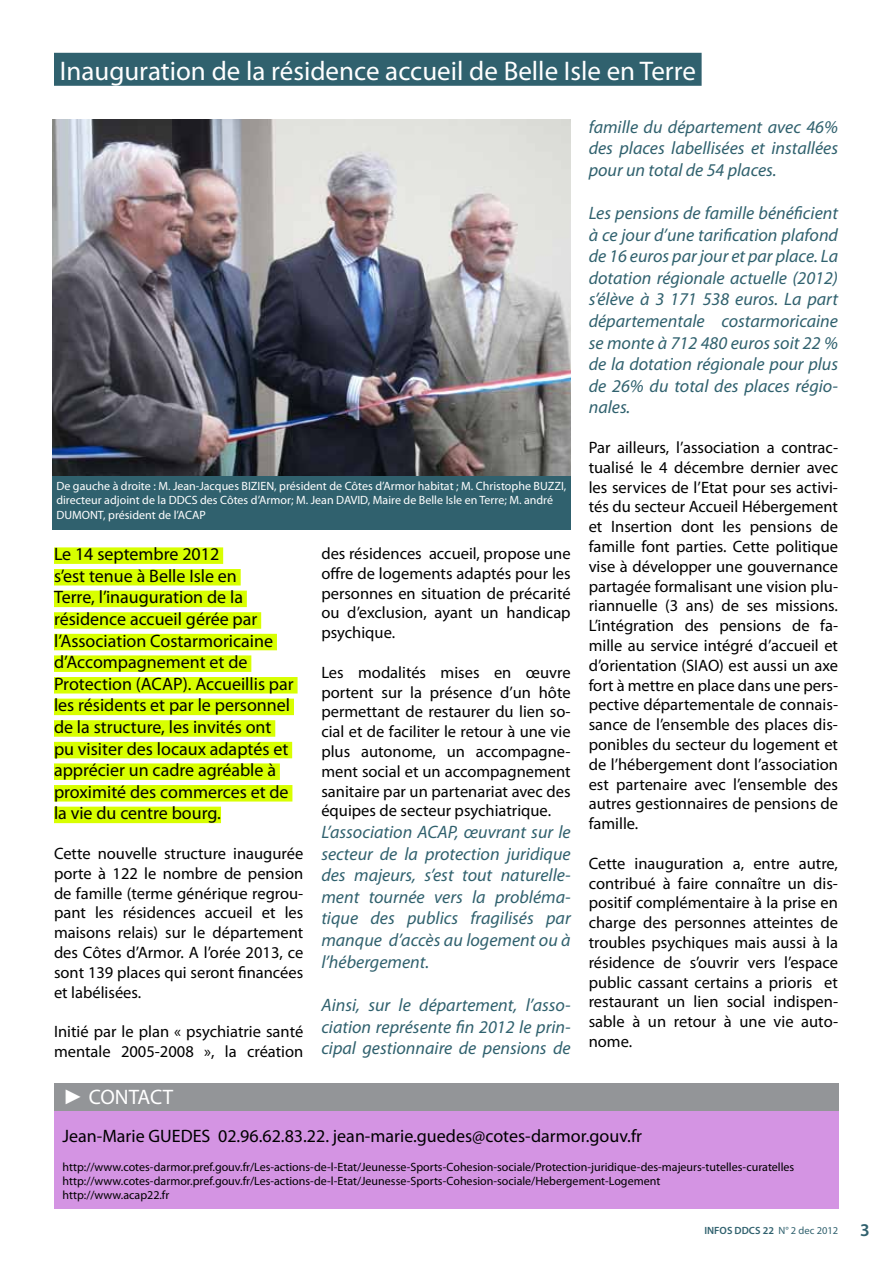
<style>
.page{position:relative;width:893px;height:1263px;background:#fff}
.page>*{position:absolute;margin:0;border:0;box-sizing:border-box;transform-origin:0 0}
.t1{font:27px "Myriad Pro";color:#fff}
.t2{font:21px "Myriad Pro";letter-spacing:-.005em;color:#fff}
.t3{font:italic 18px/21.6px "Myriad Pro";color:#30616e;text-align:justify}
.t4{font:18px/21.6px "Myriad Pro";color:#000}
.t5{font:16.5px/19.8px "Myriad Pro";color:#000;text-align:justify}
.t6{font:12px/14.4px "Myriad Pro";color:#000}
.t7{font:12px/14.4px "Myriad Pro";color:#fff}
.t8{font:600 10.5px "Myriad Pro";color:#30616e}
.s1{font-family:"Book Antiqua"}
.s2{font-weight:400}
.s3{font-size:18px}
</style>
<div class="page">
<div style="left:54px;top:547px;width:169px;height:17px;background:#d8ff00"></div>
<div style="left:54px;top:569px;width:187px;height:16px;background:#d8ff00"></div>
<div style="left:54px;top:591px;width:193px;height:16px;background:#d8ff00"></div>
<div style="left:54px;top:612px;width:207px;height:17px;background:#d8ff00"></div>
<div style="left:54px;top:634px;width:223px;height:16px;background:#d8ff00"></div>
<div style="left:54px;top:655px;width:197px;height:17px;background:#d8ff00"></div>
<div style="left:54px;top:677px;width:244px;height:16px;background:#d8ff00"></div>
<div style="left:54px;top:699px;width:240px;height:16px;background:#d8ff00"></div>
<div style="left:54px;top:720px;width:221px;height:17px;background:#d8ff00"></div>
<div style="left:54px;top:742px;width:238px;height:16px;background:#d8ff00"></div>
<div style="left:54px;top:763px;width:226px;height:17px;background:#d8ff00"></div>
<div style="left:54px;top:785px;width:238px;height:16px;background:#d8ff00"></div>
<div style="left:54px;top:807px;width:167px;height:16px;background:#d8ff00"></div>
<div style="left:54px;top:53px;width:648px;height:33px;background:#30616e"></div>
<div style="left:54px;top:1111px;width:785px;height:98px;background:#d494e3"></div>
<div style="left:54px;top:1083px;width:785px;height:28px;background:#939598"></div>
<img style="left:53px;top:119px;width:518px;height:357px">
<div style="left:52px;top:476px;width:519px;height:54px;background:#30616e"></div>
<h1 class="t1" style="left:60px;top:54px;width:638px">Inauguration de la résidence accueil de Belle Isle en Terre</h1>
<p class="t7" style="left:56px;top:478px;width:512px">De gauche à droite : M. Jean-Jacques BIZIEN, président de Côtes d’Armor habitat ; M. Christophe BUZZI, directeur adjoint de la DDCS des Côtes d’Armor; M. Jean DAVID, Maire de Belle Isle en Terre; M. andré<br>DUMONT, président de l’ACAP</p>
<p class="t4" style="left:54px;top:543px;width:241px">Le 14 septembre 2012<br>s’est tenue à Belle Isle en<br>Terre, l’inauguration de la résidence accueil gérée par l’Association Costarmoricaine d’Accompagnement et de<br>Protection (ACAP). Accueillis par les résidents et par le personnel de la structure, les invités ont pu visiter des locaux adaptés et apprécier un cadre agréable à proximité des commerces et de la vie du centre bourg.</p>
<p class="t5" style="left:54px;top:843px;width:251px">Cette nouvelle structure inaugurée porte à 122 le nombre de pension de famille (terme générique regrou&shy;pant les résidences accueil et les maisons relais) sur le département des Côtes d’Armor. A l’orée 2013, ce sont 139 places qui seront financées et labélisées.</p>
<p class="t5" style="left:54px;top:1021px;width:251px">Initié par le plan « psychiatrie santé mentale 2005-2008 », la création</p>
<p class="t2" style="left:63px;top:1083px;width:112px"><span class="s1">►</span> CONTACT</p>
<p class="t5" style="left:321px;top:543px;width:251px">des résidences accueil, propose une offre de logements adaptés pour les personnes en situation de précarité ou d’exclusion, ayant un handicap psychique.</p>
<p class="t5" style="left:321px;top:662px;width:251px">Les modalités mises en œuvre portent sur la présence d’un hôte permettant de restaurer du lien so&shy;cial et de faciliter le retour à une vie plus autonome, un accompagne&shy;ment social et un accompagnement sanitaire par un partenariat avec des équipes de secteur psychiatrique.</p>
<p class="t3" style="left:321px;top:821px;width:251px">L’association ACAP, œuvrant sur le secteur de la protection juridique des majeurs, s’est tout naturelle&shy;ment tournée vers la probléma&shy;tique des publics fragilisés par manque d’accès au logement ou à l’hébergement.</p>
<p class="t3" style="left:321px;top:994px;width:251px">Ainsi, sur le département, l’asso&shy;ciation représente fin 2012 le prin&shy;cipal gestionnaire de pensions de</p>
<p class="t3" style="left:589px;top:115px;width:251px">famille du département avec 46% des places labellisées et installées pour un total de 54 places.</p>
<p class="t3" style="left:589px;top:202px;width:251px">Les pensions de famille bénéficient à ce jour d’une tarification plafond de 16 euros par jour et par place. La dotation régionale actuelle (2012) s’élève à 3 171 538 euros. La part départementale costarmoricaine se monte à 712 480 euros soit 22 % de la dotation régionale pour plus de 26% du total des places régio&shy;nales.</p>
<p class="t5" style="left:589px;top:437px;width:251px">Par ailleurs, l’association a contrac&shy;tualisé le 4 décembre dernier avec les services de l’Etat pour ses activi&shy;tés du secteur Accueil Hébergement et Insertion dont les pensions de famille font parties. Cette politique vise à développer une gouvernance partagée formalisant une vision plu&shy;riannuelle (3 ans) de ses missions.<br>L’intégration des pensions de fa&shy;mille au service intégré d’accueil et d’orientation (SIAO) est aussi un axe fort à mettre en place dans une pers&shy;pective départementale de connais&shy;sance de l’ensemble des places dis&shy;ponibles du secteur du logement et de l’hébergement dont l’association est partenaire avec l’ensemble des autres gestionnaires de pensions de famille.</p>
<p class="t5" style="left:589px;top:853px;width:251px">Cette inauguration a, entre autre, contribué à faire connaître un dis&shy;positif complémentaire à la prise en charge des personnes atteintes de troubles psychiques mais aussi à la résidence de s’ouvrir vers l’espace public cassant certains a prioris et restaurant un lien social indispen&shy;sable à un retour à une vie auto&shy;nome.</p>
<p class="t4" style="left:63px;top:1124px;width:581px">Jean-Marie GUEDES 02.96.62.83.22. jean-marie.guedes@cotes-darmor.gouv.fr</p>
<p class="t6" style="left:63px;top:1159px;width:733px">http://www.cotes-darmor.pref.gouv.fr/Les-actions-de-l-Etat/Jeunesse-Sports-Cohesion-sociale/Protection-juridique-des-majeurs-tutelles-curatelles http://www.cotes-darmor.pref.gouv.fr/Les-actions-de-l-Etat/Jeunesse-Sports-Cohesion-sociale/Hebergement-Logement<br>http://www.acap22.fr</p>
<p class="t8" style="left:704px;top:1224px;width:167px">INFOS DDCS 22 <span class="s2">N° 2 dec 2012</span> <span class="s3">3</span></p>
</div>
